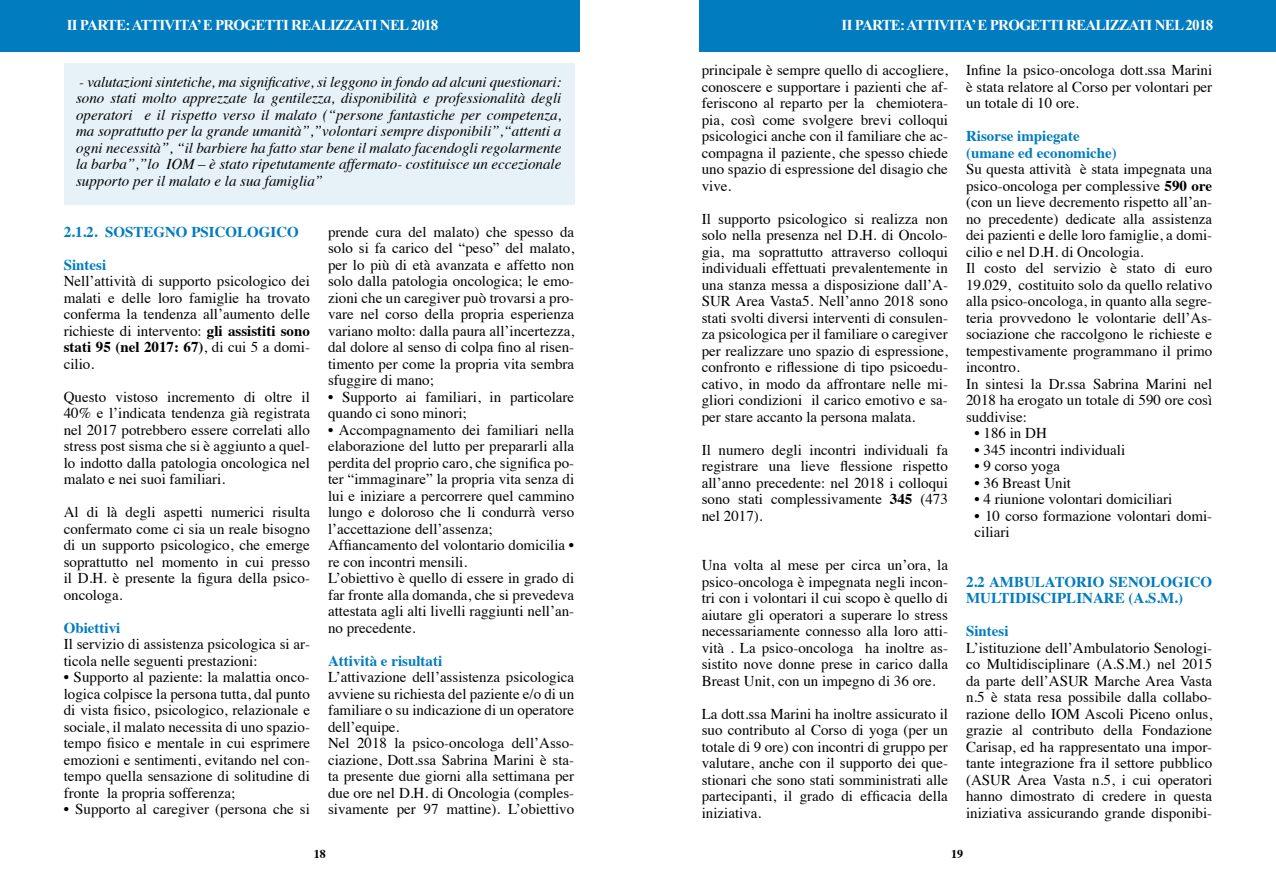
<style>
.page{position:relative;width:1276px;height:893px;background:#fff}
.page>*{position:absolute;margin:0;border:0;box-sizing:border-box;transform-origin:0 0}
.t1{font:15px/16.5px "Times";color:#000;text-align:justify}
.t2{font:italic 15px/16.5px "Times";color:#000;text-align:justify}
.t3{font:700 15px/16.5px "Times";color:#007cbf}
.t4{font:700 15px "Times New Roman";letter-spacing:-.05em;color:#fff}
.t5{font:700 12px "Times";color:#000}
.s1{font-weight:700}
</style>
<div class="page">
<div style="left:64px;top:64px;width:510px;height:141px;background:#e6f2f8"></div>
<div style="left:699px;top:0;width:577px;height:52px;background:#007cbf"></div>
<div style="left:0;top:0;width:579px;height:52px;background:#007cbf"></div>
<p class="t4" style="left:67px;top:14px;width:373px">II PARTE: ATTIVITA’ E PROGETTI REALIZZATI NEL 2018</p>
<p class="t4" style="left:841px;top:14px;width:373px">II PARTE: ATTIVITA’ E PROGETTI REALIZZATI NEL 2018</p>
<p class="t2" style="left:76px;top:72px;width:487px">- valutazioni sintetiche, ma significative, si leggono in fondo ad alcuni questionari: sono stati molto apprezzate la gentilezza, disponibilità e professionalità degli operatori e il rispetto verso il malato (“persone fantastiche per competenza, ma soprattutto per la grande umanità”,”volontari sempre disponibili”,“attenti a ogni necessità”, “il barbiere ha fatto star bene il malato facendogli regolarmente la barba”,”lo IOM – è stato ripetutamente affermato- costituisce un eccezionale supporto per il malato e la sua famiglia”</p>
<p class="t3" style="left:64px;top:222px;width:237px">2.1.2. SOSTEGNO PSICOLOGICO</p>
<p class="t3" style="left:64px;top:255px;width:44px">Sintesi</p>
<p class="t1" style="left:64px;top:272px;width:248px">Nell’attività di supporto psicologico dei malati e delle loro famiglie ha trovato conferma la tendenza all’aumento delle richieste di intervento: <span class="s1">gli assistiti sono stati 95 (nel 2017: 67)</span>, di cui 5 a domi&shy;cilio.</p>
<p class="t1" style="left:64px;top:387px;width:248px">Questo vistoso incremento di oltre il 40% e l’indicata tendenza già registrata nel 2017 potrebbero essere correlati allo stress post sisma che si è aggiunto a quel&shy;lo indotto dalla patologia oncologica nel malato e nei suoi familiari.</p>
<p class="t1" style="left:64px;top:503px;width:248px">Al di là degli aspetti numerici risulta confermato come ci sia un reale bisogno di un supporto psicologico, che emerge soprattutto nel momento in cui presso il D.H. è presente la figura della psico&shy;oncologa.</p>
<p class="t3" style="left:64px;top:618px;width:58px">Obiettivi</p>
<p class="t1" style="left:64px;top:635px;width:248px">Il servizio di assistenza psicologica si ar&shy;ticola nelle seguenti prestazioni:</p>
<p class="t1" style="left:64px;top:668px;width:248px">• Supporto al paziente: la malattia onco&shy;logica colpisce la persona tutta, dal punto di vista fisico, psicologico, relazionale e sociale, il malato necessita di uno spazio&shy;tempo fisico e mentale in cui esprimere emozioni e sentimenti, evitando nel con&shy;tempo quella sensazione di solitudine di fronte la propria sofferenza;</p>
<p class="t1" style="left:64px;top:800px;width:248px">• Supporto al caregiver (persona che si</p>
<p class="t1" style="left:328px;top:222px;width:248px">prende cura del malato) che spesso da solo si fa carico del “peso” del malato, per lo più di età avanzata e affetto non solo dalla patologia oncologica; le emo&shy;zioni che un caregiver può trovarsi a pro&shy;vare nel corso della propria esperienza variano molto: dalla paura all’incertezza, dal dolore al senso di colpa fino al risen&shy;timento per come la propria vita sembra sfuggire di mano;</p>
<p class="t1" style="left:328px;top:387px;width:248px">• Supporto ai familiari, in particolare quando ci sono minori;</p>
<p class="t1" style="left:328px;top:420px;width:248px;text-align:left">• Accompagnamento dei familiari nella elaborazione del lutto per prepararli alla perdita del proprio caro, che significa po&shy;ter “immaginare” la propria vita senza di lui e iniziare a percorrere quel cammino lungo e doloroso che li condurrà verso l’accettazione dell’assenza; Affiancamento del volontario domicilia • re con incontri mensili.<br>L’obiettivo è quello di essere in grado di far fronte alla domanda, che si prevedeva attestata agli alti livelli raggiunti nell’an&shy;no precedente.</p>
<p class="t3" style="left:328px;top:651px;width:116px">Attività e risultati</p>
<p class="t1" style="left:328px;top:668px;width:248px;text-align:left">L’attivazione dell’assistenza psicologica avviene su richiesta del paziente e/o di un familiare o su indicazione di un operatore dell’equipe.<br>Nel 2018 la psico-oncologa dell’Asso&shy;ciazione, Dott.ssa Sabrina Marini è sta&shy;ta presente due giorni alla settimana per due ore nel D.H. di Oncologia (comples&shy;sivamente per 97 mattine). L’obiettivo</p>
<p class="t1" style="left:702px;top:60px;width:248px">principale è sempre quello di accogliere, conoscere e supportare i pazienti che af&shy;feriscono al reparto per la chemiotera&shy;pia, così come svolgere brevi colloqui psicologici anche con il familiare che ac&shy;compagna il paziente, che spesso chiede uno spazio di espressione del disagio che vive.</p>
<p class="t1" style="left:702px;top:209px;width:248px">Il supporto psicologico si realizza non solo nella presenza nel D.H. di Oncolo&shy;gia, ma soprattutto attraverso colloqui individuali effettuati prevalentemente in una stanza messa a disposizione dall’A-SUR Area Vasta5. Nell’anno 2018 sono stati svolti diversi interventi di consulen&shy;za psicologica per il familiare o caregiver per realizzare uno spazio di espressione, confronto e riflessione di tipo psicoedu&shy;cativo, in modo da affrontare nelle mi&shy;gliori condizioni il carico emotivo e sa&shy;per stare accanto la persona malata.</p>
<p class="t1" style="left:702px;top:440px;width:248px">Il numero degli incontri individuali fa registrare una lieve flessione rispetto all’anno precedente: nel 2018 i colloqui sono stati complessivamente <span class="s1">345</span> (473 nel 2017).</p>
<p class="t1" style="left:702px;top:555px;width:248px">Una volta al mese per circa un’ora, la psico-oncologa è impegnata negli incon&shy;tri con i volontari il cui scopo è quello di aiutare gli operatori a superare lo stress necessariamente connesso alla loro atti&shy;vità . La psico-oncologa ha inoltre as&shy;sistito nove donne prese in carico dalla Breast Unit, con un impegno di 36 ore.</p>
<p class="t1" style="left:702px;top:704px;width:248px">La dott.ssa Marini ha inoltre assicurato il suo contributo al Corso di yoga (per un totale di 9 ore) con incontri di gruppo per valutare, anche con il supporto dei que&shy;stionari che sono stati somministrati alle partecipanti, il grado di efficacia della iniziativa.</p>
<p class="t1" style="left:966px;top:60px;width:248px">Infine la psico-oncologa dott.ssa Marini è stata relatore al Corso per volontari per un totale di 10 ore.</p>
<p class="t3" style="left:966px;top:126px;width:152px">Risorse impiegate (umane ed economiche)</p>
<p class="t1" style="left:966px;top:159px;width:248px;text-align:left">Su questa attività è stata impegnata una psico-oncologa per complessive <span class="s1">590 ore </span>(con un lieve decremento rispetto all’an&shy;no precedente) dedicate alla assistenza dei pazienti e delle loro famiglie, a domi&shy;cilio e nel D.H. di Oncologia.<br>Il costo del servizio è stato di euro 19.029, costituito solo da quello relativo alla psico-oncologa, in quanto alla segre&shy;teria provvedono le volontarie dell’As&shy;sociazione che raccolgono le richieste e tempestivamente programmano il primo incontro.<br>In sintesi la Dr.ssa Sabrina Marini nel 2018 ha erogato un totale di 590 ore così suddivise:</p>
<p class="t1" style="left:974px;top:423px;width:74px">• 186 in DH</p>
<p class="t1" style="left:974px;top:440px;width:152px">• 345 incontri individuali</p>
<p class="t1" style="left:974px;top:456px;width:87px">• 9 corso yoga</p>
<p class="t1" style="left:974px;top:473px;width:98px">• 36 Breast Unit</p>
<p class="t1" style="left:974px;top:489px;width:199px">• 4 riunione volontari domiciliari</p>
<p class="t1" style="left:974px;top:506px;width:239px">• 10 corso formazione volontari domi&shy;ciliari</p>
<p class="t3" style="left:966px;top:572px;width:248px">2.2 AMBULATORIO SENOLOGICO<br>MULTIDISCIPLINARE (A.S.M.)</p>
<p class="t3" style="left:966px;top:621px;width:44px">Sintesi</p>
<p class="t1" style="left:966px;top:638px;width:248px">L’istituzione dell’Ambulatorio Senologi&shy;co Multidisciplinare (A.S.M.) nel 2015 da parte dell’ASUR Marche Area Vasta n.5 è stata resa possibile dalla collabo&shy;razione dello IOM Ascoli Piceno onlus, grazie al contributo della Fondazione Carisap, ed ha rappresentato una impor&shy;tante integrazione fra il settore pubblico (ASUR Area Vasta n.5, i cui operatori hanno dimostrato di credere in questa iniziativa assicurando grande disponibi-</p>
<p class="t5" style="left:314px;top:842px;width:13px">18</p>
<p class="t5" style="left:951px;top:842px;width:13px">19</p>
</div>
